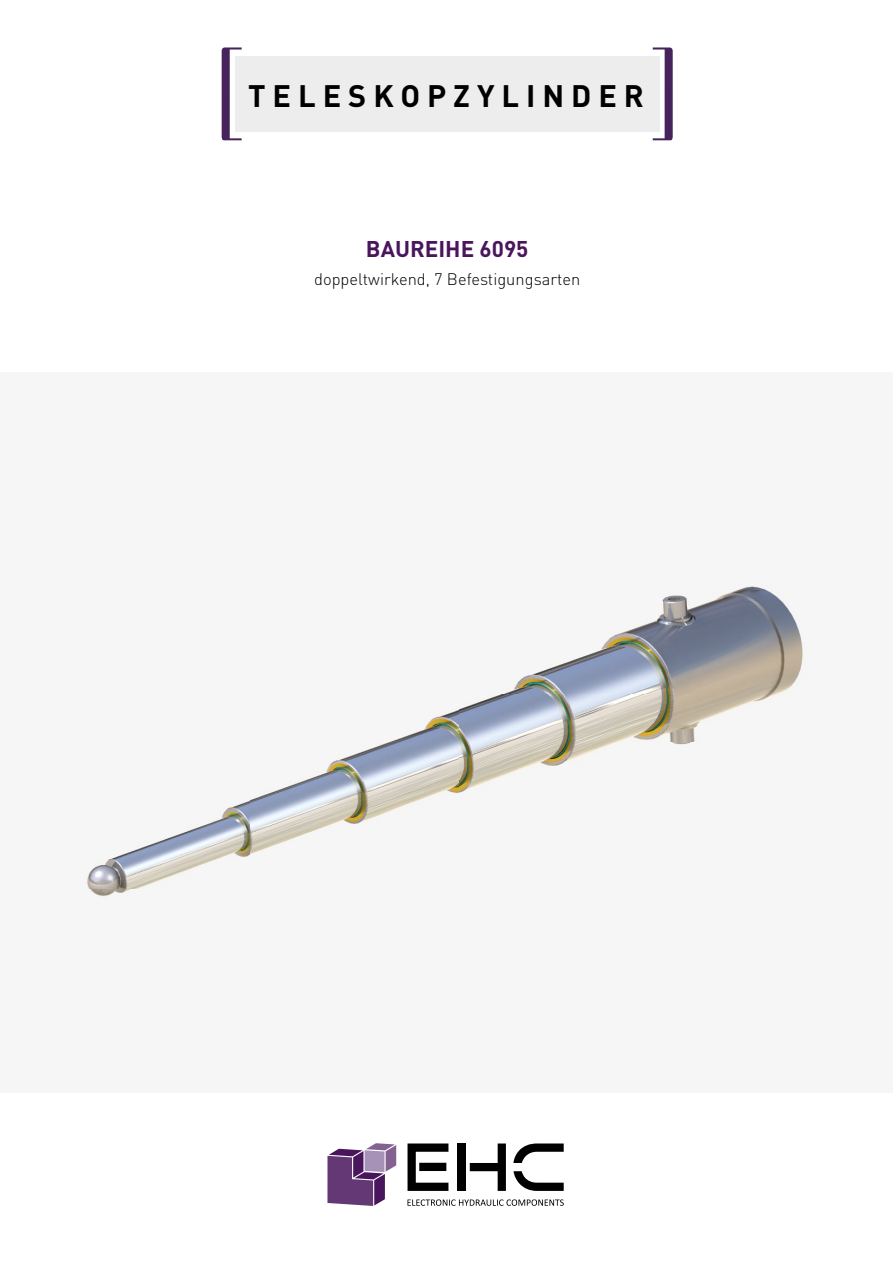
<style>
.page{position:relative;width:893px;height:1263px;background:#fff}
.page>*{position:absolute;margin:0;border:0;box-sizing:border-box;transform-origin:0 0}
.t1{font:700 30.75px "DIN";letter-spacing:.225em;color:#000}
.t2{font:700 22.5px "DIN";color:#49155c}
.t3{font:300 16.5px "DIN";color:#000}
</style>
<div class="page">
<div style="left:0;top:372px;width:893px;height:721px;background:#f6f6f6"></div>
<img style="left:87px;top:586px;width:716px;height:311px">
<div style="left:235px;top:56px;width:424px;height:76px;background:#ededed"></div>
<svg style="left:653px;top:47px;width:20px;height:93px"></svg>
<svg style="left:221px;top:47px;width:21px;height:93px"></svg>
<svg style="left:407px;top:1199px;width:157px;height:7px"></svg>
<svg style="left:408px;top:1143px;width:40px;height:48px"></svg>
<div style="left:458px;top:1143px;width:8px;height:48px;background:#000"></div>
<svg style="left:470px;top:1143px;width:36px;height:48px"></svg>
<svg style="left:513px;top:1143px;width:51px;height:20px"></svg>
<svg style="left:513px;top:1171px;width:51px;height:20px"></svg>
<svg style="left:327px;top:1143px;width:69px;height:63px"></svg>
<h1 class="t1" style="left:248px;top:76px;width:397px">TELESKOPZYLINDER</h1>
<h2 class="t2" style="left:366px;top:234px;width:164px">BAUREIHE 6095</h2>
<p class="t3" style="left:314px;top:269px;width:268px">doppeltwirkend, 7 Befestigungsarten</p>
</div>
